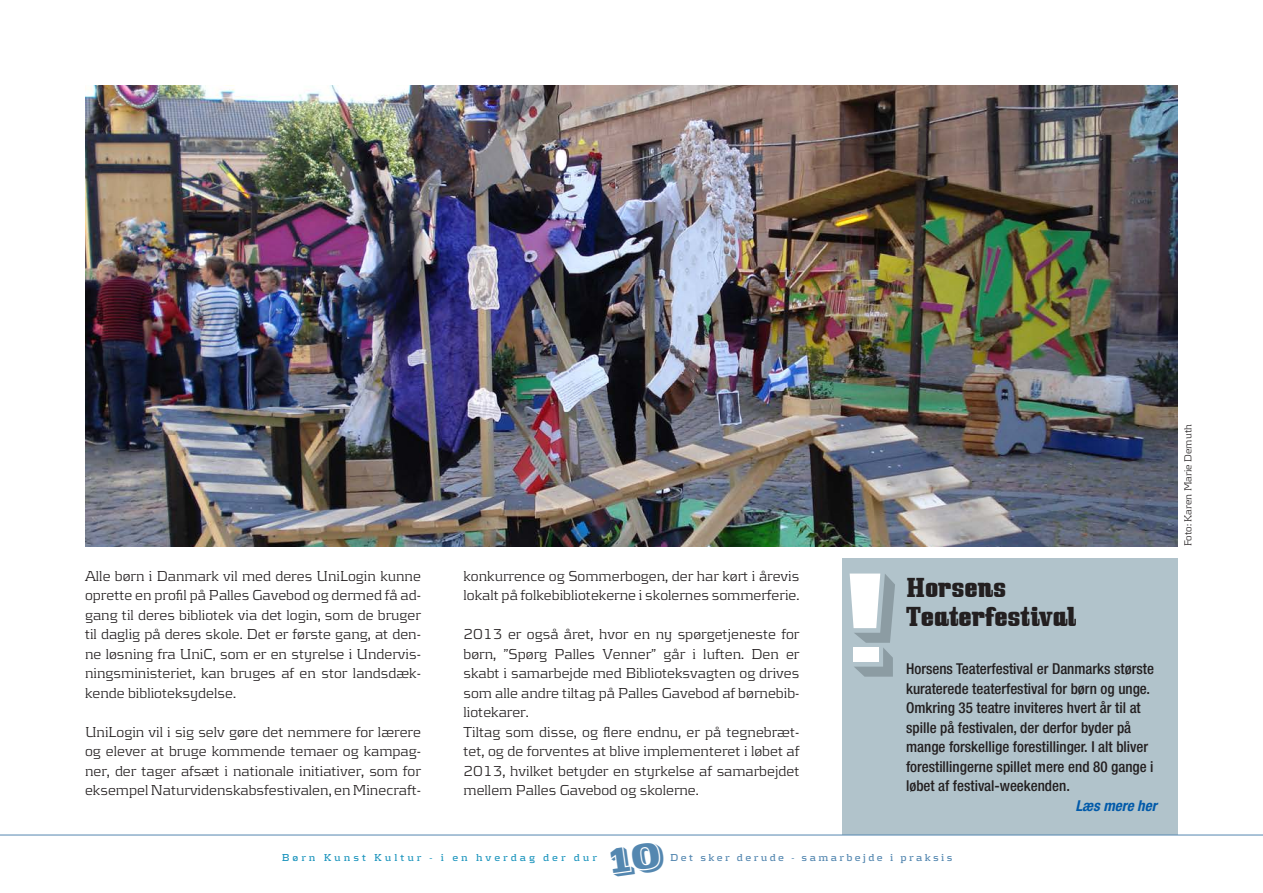
<style>
.page{position:relative;width:1263px;height:893px;background:#fff}
.page>*{position:absolute;margin:0;border:0;box-sizing:border-box;transform-origin:0 0}
.Faktabox_overskrift{font:24px "Bullpen";color:#231f20}
.Brød_bredf{font:300 15px/19.5px "Kontrapunkt";color:#231f20;text-align:justify}
.Faktabox_brød{font:500 condensed 15px/19.5px "Helvetica Neue";color:#231f20}
.Læs_mere_her{font:italic 700 condensed 15px "Helvetica Neue";color:#015aaa}
.t1{font:700 10.5px "Kontrapunkt";letter-spacing:.28em;color:#1f96be}
.t2{font:700 10.5px "Kontrapunkt";letter-spacing:.23em;color:#5487b0}
.Fotokredit{font:300 10.5px "Kontrapunkt";color:#231f20}
</style>
<div class="page">
<div style="left:842px;top:558px;width:336px;height:277px;background:#b1c3cb"></div>
<svg style="left:850px;top:574px;width:45px;height:103px"></svg>
<img style="left:85px;top:85px;width:1093px;height:461px">
<hr style="left:0;top:835px;width:1263px;height:1px;background:#5487b0">
<p class="Brød_bredf" style="left:85px;top:565px;width:337px">Alle børn i Danmark vil med deres UniLogin kunne oprette en profil på Palles Gavebod og dermed få ad&shy;gang til deres bibliotek via det login, som de bruger til daglig på deres skole. Det er første gang, at den&shy;ne løsning fra UniC, som er en styrelse i Undervis&shy;ningsministeriet, kan bruges af en stor landsdæk&shy;kende biblioteksydelse.</p>
<p class="Brød_bredf" style="left:85px;top:721px;width:337px">UniLogin vil i sig selv gøre det nemmere for lærere og elever at bruge kommende temaer og kampag&shy;ner, der tager afsæt i nationale initiativer, som for eksempel Naturvidenskabsfestivalen, en Minecraft-</p>
<p class="Brød_bredf" style="left:463px;top:565px;width:337px">konkurrence og Sommerbogen, der har kørt i årevis lokalt på folkebibliotekerne i skolernes sommerferie.</p>
<p class="Brød_bredf" style="left:463px;top:624px;width:337px">2013 er også året, hvor en ny spørgetjeneste for børn, ”Spørg Palles Venner” går i luften. Den er skabt i samarbejde med Biblioteksvagten og drives som alle andre tiltag på Palles Gavebod af børnebib&shy;liotekarer.</p>
<p class="Brød_bredf" style="left:463px;top:721px;width:337px">Tiltag som disse, og flere endnu, er på tegnebræt&shy;tet, og de forventes at blive implementeret i løbet af 2013, hvilket betyder en styrkelse af samarbejdet mellem Palles Gavebod og skolerne.</p>
<p class="Faktabox_overskrift" style="left:906px;top:575px;width:102px">Horsens</p>
<p class="Faktabox_overskrift" style="left:906px;top:603px;width:172px">Teaterfestival</p>
<p class="Faktabox_brød" style="left:906px;top:659px;width:249px">Horsens Teaterfestival er Danmarks største kuraterede teaterfestival for børn og unge.</p>
<p class="Faktabox_brød" style="left:906px;top:698px;width:249px">Omkring 35 teatre inviteres hvert år til at spille på festivalen, der derfor byder på mange forskellige forestillinger. I alt bliver forestillingerne spillet mere end 80 gange i løbet af festival-weekenden.</p>
<p class="Læs_mere_her" style="left:1075px;top:796px;width:83px">Læs mere her</p>
<p class="t1" style="left:282px;top:851px;width:317px">Børn Kunst Kultur - i en hverdag der dur</p>
<p class="t2" style="left:670px;top:851px;width:284px">Det sker derude - samarbejde i praksis</p>
<p class="Fotokredit" style="left:1182px;top:546px;width:124px;rotate:-90deg">Foto: Karen Marie Demuth</p>
</div>
